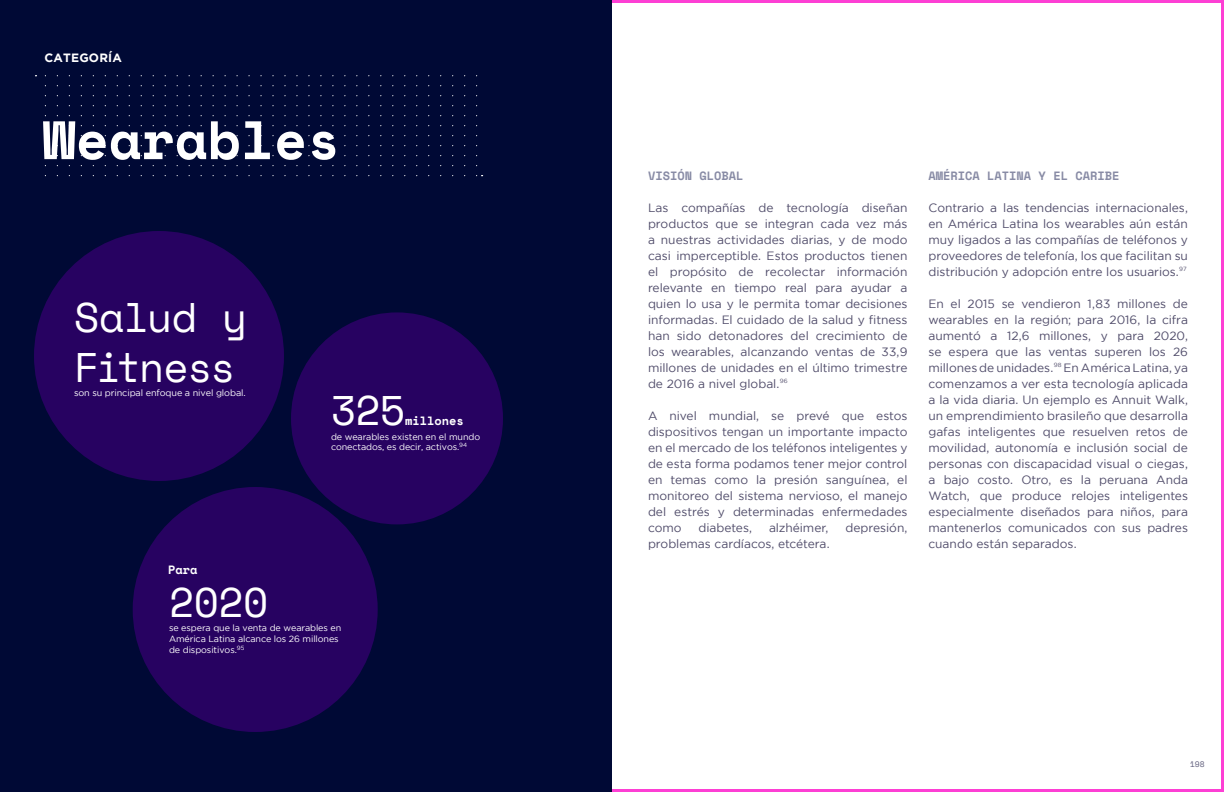
<style>
.page{position:relative;width:1224px;height:792px;background:#fff}
.page>*{position:absolute;margin:0;border:0;box-sizing:border-box;transform-origin:0 0}
.t1{font:700 54px "Space Mono";color:#fff}
.t2{font:41.2px/49.5px "Space Mono";letter-spacing:-.04em;color:#fff}
.t3{font:41.2px "Space Mono";letter-spacing:-.02em;color:#fff}
.t4{font:12px/16px "Gotham";color:#504c6a;text-align:justify}
.t5{font:700 12px "Space Mono";color:#888ba5}
.t6{font:700 12px "Space Mono";color:#fff}
.t7{font:700 12px "Gotham";letter-spacing:.015em;color:#fff}
.t8{font:9.1px "Gotham";letter-spacing:-.01em;color:#fff}
.t9{font:9px/10.8px "Gotham";letter-spacing:-.01em;color:#fff}
.t10{font:8px "Space Mono";color:#605e7c}
</style>
<div class="page">
<div style="left:0;top:0;width:612px;height:792px;background:#000935"></div>
<svg style="left:36px;top:75px;width:447px;height:101px"></svg>
<div style="left:34px;top:231px;width:250px;height:250px;background:#270261;border-radius:50%"></div>
<div style="left:291px;top:312px;width:212px;height:212px;background:#270261;border-radius:50%"></div>
<div style="left:133px;top:487px;width:245px;height:245px;background:#270261;border-radius:50%"></div>
<p class="t7" style="left:45px;top:51px;width:79px">CATEGORÍA</p>
<h1 class="t1" style="left:43px;top:99px;width:299px">Wearables</h1>
<h2 class="t2" style="left:74px;top:291px;width:175px">Salud y<br>Fitness</h2>
<p class="t8" style="left:74px;top:387px;width:173px">son su principal enfoque a nivel global.</p>
<p class="t6" style="left:168px;top:560px;width:31px">Para</p>
<h2 class="t3" style="left:169px;top:572px;width:101px">2020</h2>
<h2 class="t3" style="left:331px;top:380px;width:76px">325</h2>
<p class="t6" style="left:405px;top:412px;width:60px">millones</p>
<p class="t9" style="left:331px;top:431px;width:151px">de wearables existen en el mundo conectados, es decir, activos.<sup>94</sup></p>
<p class="t9" style="left:169px;top:622px;width:174px">se espera que la venta de wearables en<br>América Latina alcance los 26 millones de dispositivos.<sup>95</sup></p>
<p class="t5" style="left:648px;top:166px;width:97px">VISIÓN GLOBAL</p>
<p class="t5" style="left:929px;top:166px;width:192px">AMÉRICA LATINA Y EL CARIBE</p>
<p class="t4" style="left:648px;top:199px;width:261px">Las compañías de tecnología diseñan productos que se integran cada vez más a nuestras actividades diarias, y de modo casi imperceptible. Estos productos tienen el propósito de recolectar información relevante en tiempo real para ayudar a quien lo usa y le permita tomar decisiones informadas. El cuidado de la salud y fitness han sido detonadores del crecimiento de los wearables, alcanzando ventas de 33,9 millones de unidades en el último trimestre de 2016 a nivel global.<sup>96</sup></p>
<p class="t4" style="left:648px;top:407px;width:261px">A nivel mundial, se prevé que estos dispositivos tengan un importante impacto en el mercado de los teléfonos inteligentes y de esta forma podamos tener mejor control en temas como la presión sanguínea, el monitoreo del sistema nervioso, el manejo del estrés y determinadas enfermedades como</p>
<p class="t4" style="left:928px;top:199px;width:261px">Contrario a las tendencias internacionales, en América Latina los wearables aún están muy ligados a las compañías de teléfonos y proveedores de telefonía, los que facilitan su distribución y adopción entre los usuarios.<sup>97</sup></p>
<p class="t4" style="left:928px;top:295px;width:261px">En el 2015 se vendieron 1,83 millones de wearables en la región; para 2016, la cifra aumentó a 12,6 millones, y para 2020, se espera que las ventas superen los 26 millones de unidades.<sup>98</sup> En América Latina, ya comenzamos a ver esta tecnología aplicada a la vida diaria. Un ejemplo es Annuit Walk, un emprendimiento brasileño que desarrolla gafas inteligentes que resuelven retos de movilidad, autonomía e inclusión social de personas con discapacidad visual o ciegas, a bajo costo. Otro, es la peruana Anda Watch, que produce relojes inteligentes especialmente diseñados para niños, para mantenerlos comunicados con sus padres cuando están separados.</p>
<p class="t4" style="left:699px;top:519px;width:55px">diabetes,</p>
<p class="t4" style="left:769px;top:519px;width:61px">alzhéimer,</p>
<p class="t4" style="left:845px;top:519px;width:64px">depresión,</p>
<p class="t4" style="left:648px;top:535px;width:183px">problemas cardíacos, etcétera.</p>
<p class="t10" style="left:1190px;top:758px;width:16px">198</p>
</div>
